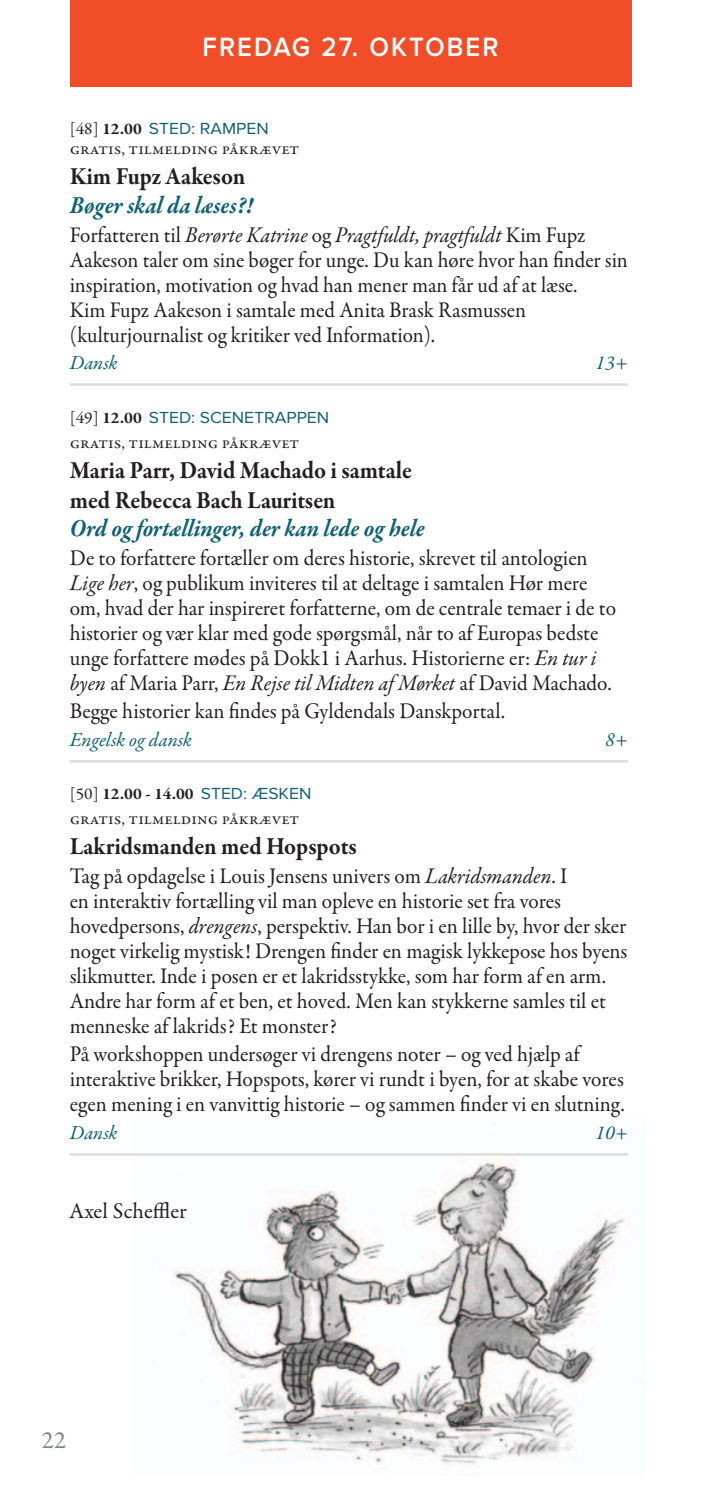
<style>
.page{position:relative;width:702px;height:1489px;background:#fff}
.page>*{position:absolute;margin:0;border:0;box-sizing:border-box;transform-origin:0 0}
.t1{font:600 27.5px "Proxima Nova";letter-spacing:.08em;color:#fff;scale:.93 1}
.t2{font:700 25px/30px "Garamond Premr Pro";color:#231f20;scale:.93 1}
.t3{font:italic 700 25px "Garamond Premr Pro";color:#106171;scale:.93 1}
.t4{font:25px "Garamond Premr Pro";color:#7b8683}
.t5{font:22.5px/25px "Garamond Premr Pro";color:#231f20;scale:.95 1}
.t6{font:22.5px/25px "Garamond Premr Pro";color:#231f20;scale:.94 1}
.t7{font:22.5px "Garamond Premr Pro";color:#231f20}
.t8{font:italic 20px "Garamond Premr Pro";color:#106171}
.t9{font:16.75px/25px "Garamond Premr Pro";color:#231f20;scale:1.05 1}
.t10{font:16.75px "Proxima Nova";color:#106171;scale:1.05 1}
.s1{font-family:"Garamond Premr Pro";color:#231f20}
.s2{font-family:"Garamond Premr Pro";font-weight:700;color:#231f20}
.s3{font-style:italic}
.s4{font-weight:700}
.s5{font-family:"Proxima Nova";color:#106171}
</style>
<div class="page">
<img style="left:134px;top:1124px;width:494px;height:342px">
<div style="left:70px;top:0;width:561px;height:86px;background:#f04d28"></div>
<hr style="left:70px;top:383px;width:558px;height:3px;background:#dedfdd">
<hr style="left:70px;top:760px;width:558px;height:2px;background:#dedfdd">
<hr style="left:70px;top:1153px;width:558px;height:2px;background:#dedfdd">
<p class="t1" style="left:202px;top:34px;width:57px">FREDA</p>
<p class="t1" style="left:292px;top:34px;width:164px">G 27. OKTOBE</p>
<p class="t1" style="left:482px;top:34px;width:19px">R</p>
<p class="t10" style="left:70px;top:119px;width:191px"><span class="s1">[48]</span> <span class="s2">12.00</span> STED: RAMPEN</p>
<p class="t9" style="left:70px;top:137px;width:220px">gratis, tilmelding påkrævet</p>
<p class="t2" style="left:70px;top:162px;width:190px">Kim Fupz Aakeson</p>
<p class="t3" style="left:70px;top:190px;width:199px">Bøger skal da læses?!</p>
<p class="t6" style="left:70px;top:222px;width:595px">Forfatteren til <span class="s3">Berørte Katrine</span> og <span class="s3">Pragtfuldt, pragtfuldt</span> Kim Fupz Aakeson taler om sine bøger for unge. Du kan høre hvor han finder sin inspiration, motivation og hvad han mener man får ud af at læse.<br>Kim Fupz Aakeson i samtale med Anita Brask Rasmussen (kulturjournalist og kritiker ved Information).</p>
<p class="t8" style="left:70px;top:350px;width:49px">Dansk</p>
<p class="t8" style="left:595px;top:350px;width:33px">13+</p>
<p class="t10" style="left:70px;top:407px;width:249px"><span class="s1">[49]</span> <span class="s2">12.00</span> STED: SCENETRAPPEN</p>
<p class="t9" style="left:70px;top:430px;width:220px">gratis, tilmelding påkrævet</p>
<p class="t2" style="left:70px;top:455px;width:369px">Maria Parr, David Machado i samtale med Rebecca Bach Lauritsen</p>
<p class="t3" style="left:70px;top:513px;width:383px">Ord og fortællinger, der kan lede og hele</p>
<p class="t5" style="left:70px;top:545px;width:576px">De to forfattere fortæller om deres historie, skrevet til antologien <span class="s3">Lige her</span>, og publikum inviteres til at deltage i samtalen Hør mere om, hvad der har inspireret forfatterne, om de centrale temaer i de to historier og vær klar med gode spørgsmål, når to af Europas bedste unge forfattere mødes på Dokk1 i Aarhus. Historierne er: <span class="s3">En tur i byen</span> af Maria Parr, <span class="s3">En Rejse til Midten af Mørket</span> af David Machado.</p>
<p class="t5" style="left:70px;top:699px;width:459px">Begge historier kan findes på Gyldendals Danskportal.</p>
<p class="t8" style="left:70px;top:727px;width:124px">Engelsk og dansk</p>
<p class="t8" style="left:605px;top:727px;width:24px">8+</p>
<p class="t9" style="left:70px;top:781px;width:232px">[50] <span class="s4">12.00 - 14.00</span> <span class="s5">STED: ÆSKEN </span>gratis, tilmelding påkrævet</p>
<p class="t2" style="left:70px;top:831px;width:310px">Lakridsmanden med Hopspots</p>
<p class="t5" style="left:70px;top:863px;width:588px">Tag på opdagelse i Louis Jensens univers om <span class="s3">Lakridsmanden</span>. I<br>en interaktiv fortælling vil man opleve en historie set fra vores hovedpersons, <span class="s3">drengens</span>, perspektiv. Han bor i en lille by, hvor der sker noget virkelig mystisk! Drengen finder en magisk lykkepose hos byens slikmutter. Inde i posen er et lakridsstykke, som har form af en arm.<br>Andre har form af et ben, et hoved. Men kan stykkerne samles til et menneske af lakrids? Et monster?</p>
<p class="t5" style="left:70px;top:1042px;width:585px">På workshoppen undersøger vi drengens noter – og ved hjælp af interaktive brikker, Hopspots, kører vi rundt i byen, for at skabe vores egen mening i en vanvittig historie – og sammen finder vi en slutning.</p>
<p class="t8" style="left:70px;top:1120px;width:49px">Dansk</p>
<p class="t8" style="left:595px;top:1120px;width:33px">10+</p>
<p class="t7" style="left:69px;top:1197px;width:119px">Axel Scheffler</p>
<p class="t4" style="left:42px;top:1424px;width:26px">22</p>
</div>
